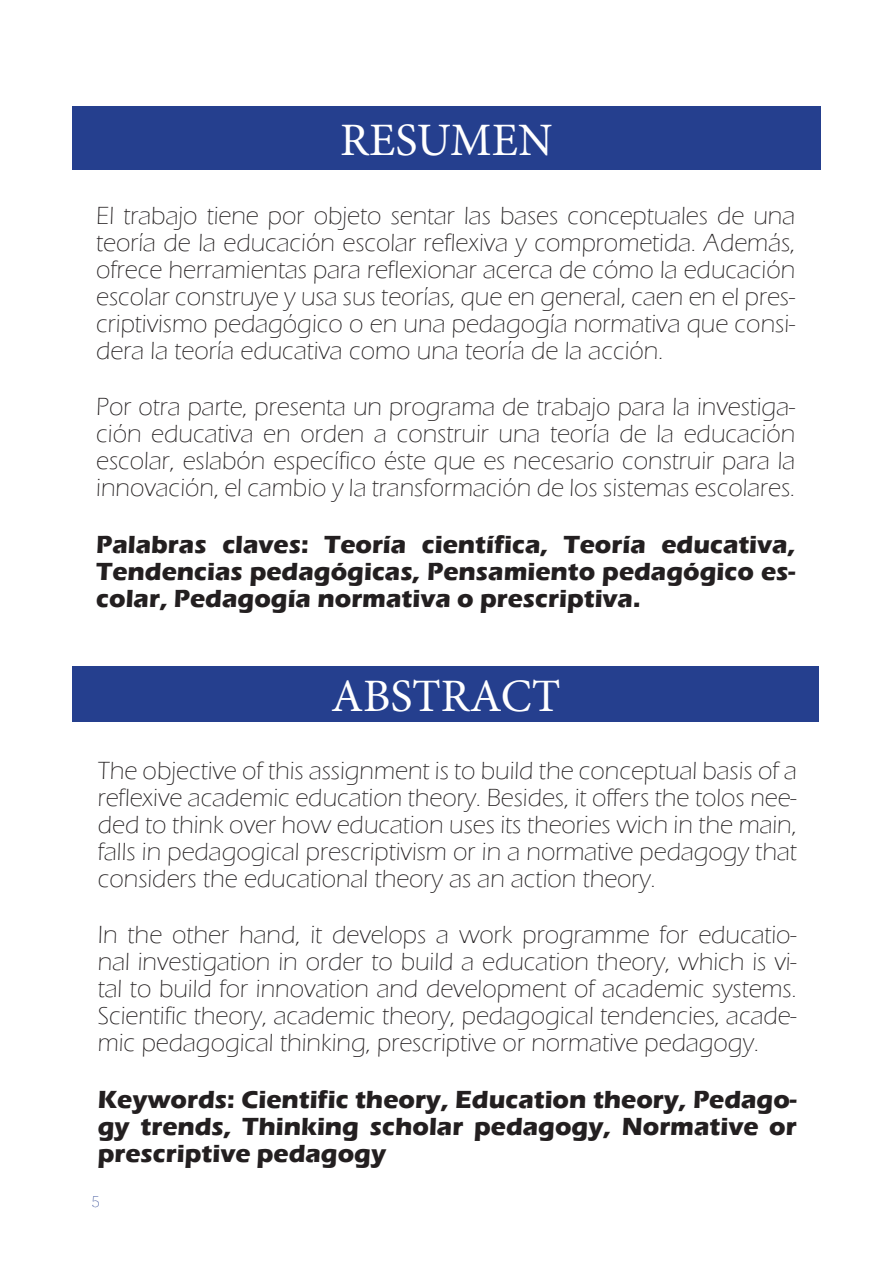
<style>
.page{position:relative;width:893px;height:1263px;background:#fff}
.page>*{position:absolute;margin:0;border:0;box-sizing:border-box;transform-origin:0 0}
.t1{font:46.5px "Minion Pro";color:#fff}
.t2{font:300 25.5px/27px "Eras ITC";color:#231f20;text-align:justify}
.t3{font:700 25.5px/27px "Eras ITC";color:#231f20;text-align:justify}
.t4{font:200 18px "Archer";color:#253f8e}
</style>
<div class="page">
<div style="left:72px;top:106px;width:749px;height:64px;background:#253f8e"></div>
<div style="left:72px;top:666px;width:747px;height:56px;background:#253f8e"></div>
<p class="t1" style="left:340px;top:109px;width:214px">RESUMEN</p>
<p class="t2" style="left:96px;top:202px;width:700px">El trabajo tiene por objeto sentar las bases conceptuales de una teoría de la educación escolar reflexiva y comprometida. Además, ofrece herramientas para reflexionar acerca de cómo la educación escolar construye y usa sus teorías, que en general, caen en el pres&shy;criptivismo pedagógico o en una pedagogía normativa que consi&shy;dera la teoría educativa como una teoría de la acción.</p>
<p class="t2" style="left:96px;top:394px;width:700px">Por otra parte, presenta un programa de trabajo para la investiga&shy;ción educativa en orden a construir una teoría de la educación escolar, eslabón específico éste que es necesario construir para la innovación, el cambio y la transformación de los sistemas escolares.</p>
<p class="t3" style="left:96px;top:531px;width:700px">Palabras claves: Teoría científica, Teoría educativa, Tendencias pedagógicas, Pensamiento pedagógico es&shy;colar, Pedagogía normativa o prescriptiva.</p>
<p class="t1" style="left:331px;top:665px;width:231px">ABSTRACT</p>
<p class="t2" style="left:98px;top:757px;width:700px">The objective of this assignment is to build the conceptual basis of a reflexive academic education theory. Besides, it offers the tolos nee&shy;ded to think over how education uses its theories wich in the main, falls in pedagogical prescriptivism or in a normative pedagogy that considers the educational theory as an action theory.</p>
<p class="t2" style="left:98px;top:922px;width:700px">In the other hand, it develops a work programme for educatio&shy;nal investigation in order to build a education theory, which is vi&shy;tal to build for innovation and development of academic systems.<br>Scientific theory, academic theory, pedagogical tendencies, acade&shy;mic pedagogical thinking, prescriptive or normative pedagogy.</p>
<p class="t3" style="left:98px;top:1086px;width:700px">Keywords: Cientific theory, Education theory, Pedago&shy;gy trends, Thinking scholar pedagogy, Normative or prescriptive pedagogy</p>
<p class="t4" style="left:92px;top:1188px;width:9px">5</p>
</div>
